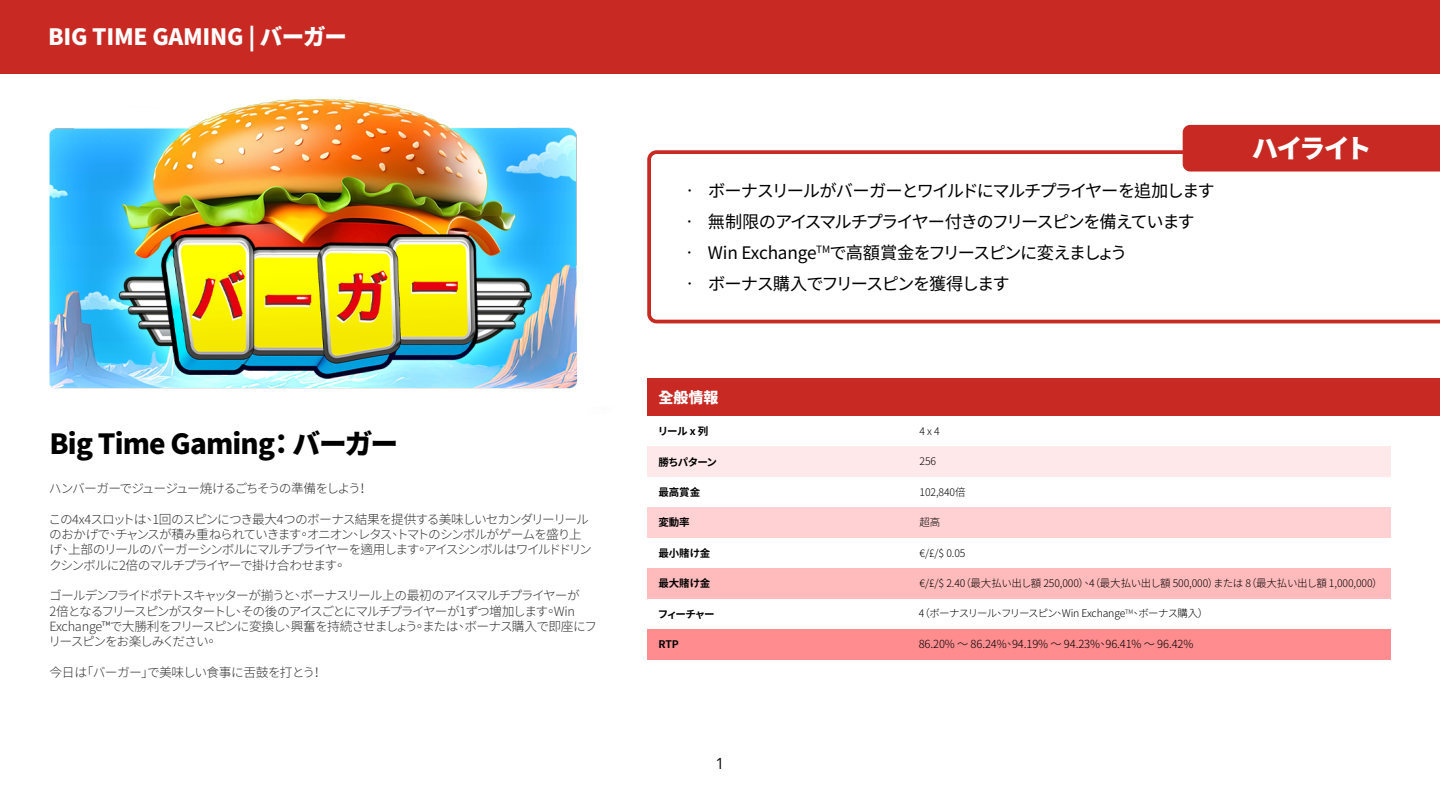
<style>
.page{position:relative;width:1440px;height:810px;background:#fff}
.page>*{position:absolute;margin:0;border:0;box-sizing:border-box;transform-origin:0 0}
.t1{font:900 27.75px "Noto Sans CJ Ktc";letter-spacing:-.03em;color:#000}
.t2{font:900 26.25px "Noto Sans CJ Ktc";letter-spacing:-.1em;color:#fff}
.t3{font:900 22.5px "Noto Sans CJ Ktc";letter-spacing:-.01em;color:#fff}
.t4{font:17.25px "Noto Sans CJ Ktc";letter-spacing:-.08em;color:#000}
.t5{font:17.25px "Noto Sans CJ Ktc";letter-spacing:-.045em;color:#000}
.t6{font:17.25px "Noto Sans CJ Ktc";letter-spacing:-.105em;color:#000}
.t7{font:15.75px "Avenir";color:#000}
.t8{font:900 15px "Noto Sans CJ Ktc";color:#fff}
.t9{font:300 12.75px/15.3px "Noto Sans CJ Ktc";letter-spacing:-.085em;color:#333}
.t10{font:300 12.75px "Noto Sans CJ Ktc";letter-spacing:-.05em;color:#333}
.t11{font:300 11.18px "Noto Sans CJ Ktc";letter-spacing:-.01em;color:#000}
.t12{font:300 10.5px "Noto Sans CJ Ktc";letter-spacing:-.015em;color:#000}
.t13{font:300 10.5px "Noto Sans CJ Ktc";letter-spacing:-.06em;color:#000}
.t14{font:700 10.5px "Noto Sans CJ Ktc";letter-spacing:-.04em;color:#000}
</style>
<div class="page">
<div style="left:647px;top:629px;width:743px;height:30px;background:#ff8c8f"></div>
<div style="left:647px;top:568px;width:743px;height:31px;background:#ffbabc"></div>
<div style="left:647px;top:507px;width:743px;height:31px;background:#ffd1d3"></div>
<div style="left:647px;top:446px;width:743px;height:31px;background:#ffe8e9"></div>
<img style="left:49px;top:98px;width:529px;height:291px">
<svg style="left:647px;top:150px;width:793px;height:173px"></svg>
<div style="left:1183px;top:125px;width:257px;height:47px;background:#c82923"></div>
<div style="left:647px;top:379px;width:793px;height:37px;background:#c82923"></div>
<div style="left:0;top:0;width:1440px;height:74px;background:#c82923"></div>
<h3 class="t3" style="left:48px;top:24px;width:300px">BIG TIME GAMING | バーガー</h3>
<h1 class="t1" style="left:50px;top:428px;width:350px">Big Time Gaming： バーガー</h1>
<p class="t9" style="left:49px;top:481px;width:321px">ハンバーガーでジュージュー焼けるごちそうの準備をしよう！</p>
<p class="t9" style="left:49px;top:512px;width:545px">この4x4スロットは、1回のスピンにつき最大4つのボーナス結果を提供する美味しいセカンダリーリールのおかげで、チャンスが積み重ねられていきます。オニオン、レタス、トマトのシンボルがゲームを盛り上げ、上部のリールのバーガーシンボルにマルチプライヤーを適用します。アイスシンボルはワイルドドリンクシンボルに2倍のマルチプライヤーで掛け合わせます。</p>
<p class="t9" style="left:49px;top:588px;width:550px">ゴールデンフライドポテトスキャッターが揃うと、ボーナスリール上の最初のアイスマルチプライヤーが<br>2倍となるフリースピンがスタートし、その後のアイスごとにマルチプライヤーが1ずつ増加します。Win Exchange™で大勝利をフリースピンに変換し、興奮を持続させましょう。または、ボーナス購入で即座にフリースピンをお楽しみください。</p>
<p class="t10" style="left:50px;top:665px;width:275px">今日は「バーガー」で美味しい食事に舌鼓を打とう！</p>
<h3 class="t4" style="left:681px;top:181px;width:535px">• ボーナスリールがバーガーとワイルドにマルチプライヤーを追加します</h3>
<h3 class="t6" style="left:681px;top:212px;width:515px">• 無制限のアイスマルチプライヤー付きのフリースピンを備えています</h3>
<h3 class="t5" style="left:681px;top:243px;width:448px">• Win Exchange<sup>TM</sup>で高額賞金をフリースピンに変えましょう</h3>
<h3 class="t4" style="left:681px;top:274px;width:330px">• ボーナス購入でフリースピンを獲得します</h3>
<h2 class="t2" style="left:1252px;top:134px;width:121px">ハイライト</h2>
<p class="t8" style="left:659px;top:389px;width:61px">全般情報</p>
<p class="t14" style="left:658px;top:425px;width:52px">リール x 列</p>
<p class="t12" style="left:920px;top:425px;width:22px">4 x 4</p>
<p class="t14" style="left:658px;top:456px;width:60px">勝ちパターン</p>
<p class="t12" style="left:920px;top:456px;width:18px">256</p>
<p class="t14" style="left:659px;top:486px;width:43px">最高賞金</p>
<p class="t12" style="left:920px;top:486px;width:48px">102,840倍</p>
<p class="t14" style="left:658px;top:517px;width:33px">変動率</p>
<p class="t12" style="left:920px;top:516px;width:22px">超高</p>
<p class="t14" style="left:658px;top:547px;width:53px">最小賭け金</p>
<p class="t12" style="left:920px;top:547px;width:47px">€/£/$ 0.05</p>
<p class="t14" style="left:658px;top:577px;width:53px">最大賭け金</p>
<p class="t14" style="left:658px;top:608px;width:58px">フィーチャー</p>
<p class="t14" style="left:658px;top:638px;width:22px">RTP</p>
<p class="t7" style="left:716px;top:754px;width:10px">1</p>
<p class="t12" style="left:920px;top:577px;width:465px">€/£/$ 2.40（最大払い出し額 250,000）、4（最大払い出し額 500,000）または 8（最大払い出し額 1,000,000）</p>
<p class="t13" style="left:919px;top:608px;width:291px">4（ボーナスリール、フリースピン、Win Exchange<sup>TM</sup>、ボーナス購入）</p>
<p class="t11" style="left:919px;top:638px;width:276px">86.20% ～ 86.24%、94.19% ～ 94.23%、96.41% ～ 96.42%</p>
</div>
